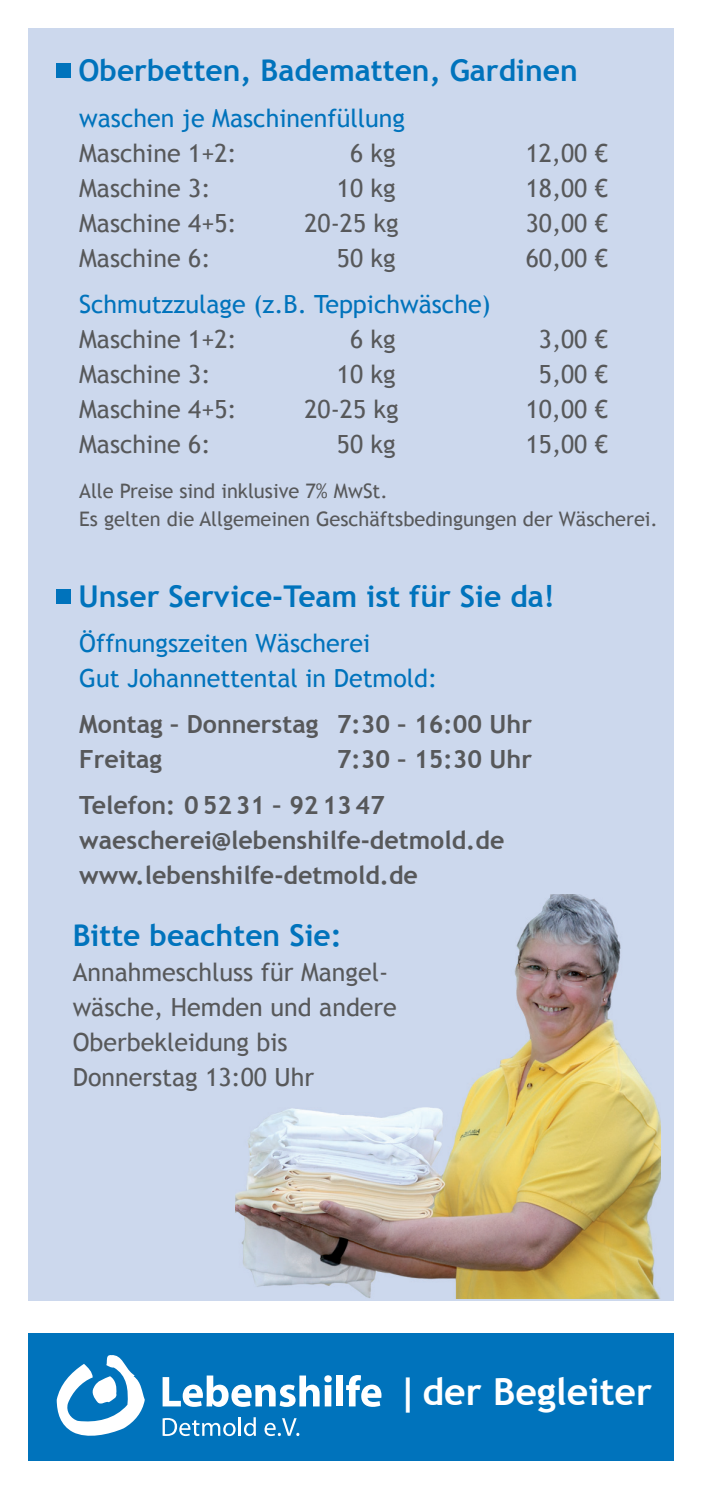
<style>
.page{position:relative;width:702px;height:1489px;background:#fff}
.page>*{position:absolute;margin:0;border:0;box-sizing:border-box;transform-origin:0 0}
.t1{font:700 37.5px "Trebuchet MS";color:#fff}
.t2{font:700 30px "Trebuchet MS";color:#0073bc}
.t3{font:25px/35px "Trebuchet MS";color:#57585a}
.t4{font:700 25px/35px "Trebuchet MS";color:#57585a}
.t5{font:25px/35px "Trebuchet MS";color:#0073bc}
.t6{font:20px/27.5px "Trebuchet MS";color:#57585a}
.s1{color:#ccd8ed}
</style>
<div class="page">
<div style="left:28px;top:28px;width:645px;height:1272px;background:#ccd8ed"></div>
<div style="left:28px;top:1332px;width:645px;height:128px;background:#0073bc"></div>
<svg style="left:162px;top:1375px;width:157px;height:31px"></svg>
<div style="left:325px;top:1384px;width:6px;height:22px;background:#fff"></div>
<div style="left:324px;top:1375px;width:8px;height:7px;background:#fff;border-radius:50%"></div>
<div style="left:336px;top:1375px;width:7px;height:31px;background:#fff"></div>
<svg style="left:346px;top:1375px;width:35px;height:31px"></svg>
<svg style="left:162px;top:1417px;width:94px;height:18px"></svg>
<svg style="left:264px;top:1418px;width:35px;height:17px"></svg>
<svg style="left:57px;top:1355px;width:88px;height:81px"></svg>
<div style="left:57px;top:64px;width:14px;height:14px;background:#0073bc"></div>
<div style="left:57px;top:589px;width:14px;height:14px;background:#0073bc"></div>
<img style="left:235px;top:894px;width:425px;height:404px">
<p class="t2" style="left:78px;top:52px;width:501px">Oberbetten, Badematten, Gardinen</p>
<p class="t5" style="left:79px;top:101px;width:327px">waschen je Maschinenfüllung</p>
<p class="t3" style="left:79px;top:136px;width:159px">Maschine 1+2:</p>
<p class="t3" style="left:337px;top:136px;width:60px"><span class="s1">0</span>6 kg</p>
<p class="t3" style="left:525px;top:136px;width:84px">12,00 €</p>
<p class="t3" style="left:79px;top:171px;width:133px">Maschine 3:</p>
<p class="t3" style="left:337px;top:171px;width:60px">10 kg</p>
<p class="t3" style="left:525px;top:171px;width:84px">18,00 €</p>
<p class="t3" style="left:79px;top:206px;width:159px">Maschine 4+5:</p>
<p class="t3" style="left:304px;top:206px;width:96px">20-25 kg</p>
<p class="t3" style="left:525px;top:206px;width:84px">30,00 €</p>
<p class="t3" style="left:79px;top:241px;width:133px">Maschine 6:</p>
<p class="t3" style="left:337px;top:241px;width:60px">50 kg</p>
<p class="t3" style="left:525px;top:241px;width:84px">60,00 €</p>
<p class="t5" style="left:79px;top:287px;width:413px">Schmutzzulage (z.B. Teppichwäsche)</p>
<p class="t3" style="left:79px;top:322px;width:159px">Maschine 1+2:</p>
<p class="t3" style="left:337px;top:322px;width:60px"><span class="s1">0</span>6 kg</p>
<p class="t3" style="left:539px;top:322px;width:71px">3,00 €</p>
<p class="t3" style="left:79px;top:357px;width:133px">Maschine 3:</p>
<p class="t3" style="left:337px;top:357px;width:60px">10 kg</p>
<p class="t3" style="left:539px;top:357px;width:71px">5,00 €</p>
<p class="t3" style="left:79px;top:392px;width:159px">Maschine 4+5:</p>
<p class="t3" style="left:304px;top:392px;width:96px">20-25 kg</p>
<p class="t3" style="left:525px;top:392px;width:84px">10,00 €</p>
<p class="t3" style="left:79px;top:427px;width:133px">Maschine 6:</p>
<p class="t3" style="left:337px;top:427px;width:60px">50 kg</p>
<p class="t3" style="left:525px;top:427px;width:84px">15,00 €</p>
<p class="t6" style="left:79px;top:478px;width:580px">Alle Preise sind inklusive 7% MwSt.<br>Es gelten die Allgemeinen Geschäftsbedingungen der Wäscherei.</p>
<p class="t2" style="left:78px;top:577px;width:478px">Unser Service-Team ist für Sie da!</p>
<p class="t5" style="left:79px;top:626px;width:359px">Öffnungszeiten Wäscherei<br>Gut Johannettental in Detmold:</p>
<p class="t4" style="left:79px;top:706px;width:454px">Montag – Donnerstag 7:30 – 16:00 Uhr<br>Freitag</p>
<p class="t4" style="left:79px;top:736px;width:454px;line-height:45.5px;text-indent:257px">7:30 – 15:30 Uhr<br>Telefon: 05231 – 92 1347</p>
<p class="t4" style="left:79px;top:822px;width:426px">waescherei@lebenshilfe-detmold.de www.lebenshilfe-detmold.de</p>
<p class="t2" style="left:73px;top:916px;width:271px">Bitte beachten Sie:</p>
<p class="t3" style="left:73px;top:954px;width:326px">Annahmeschluss für Mangel&shy;wäsche, Hemden und andere<br>Oberbekleidung bis<br>Donnerstag 13:00 Uhr</p>
<h1 class="t1" style="left:396px;top:1367px;width:257px">|der Begleiter</h1>
</div>
